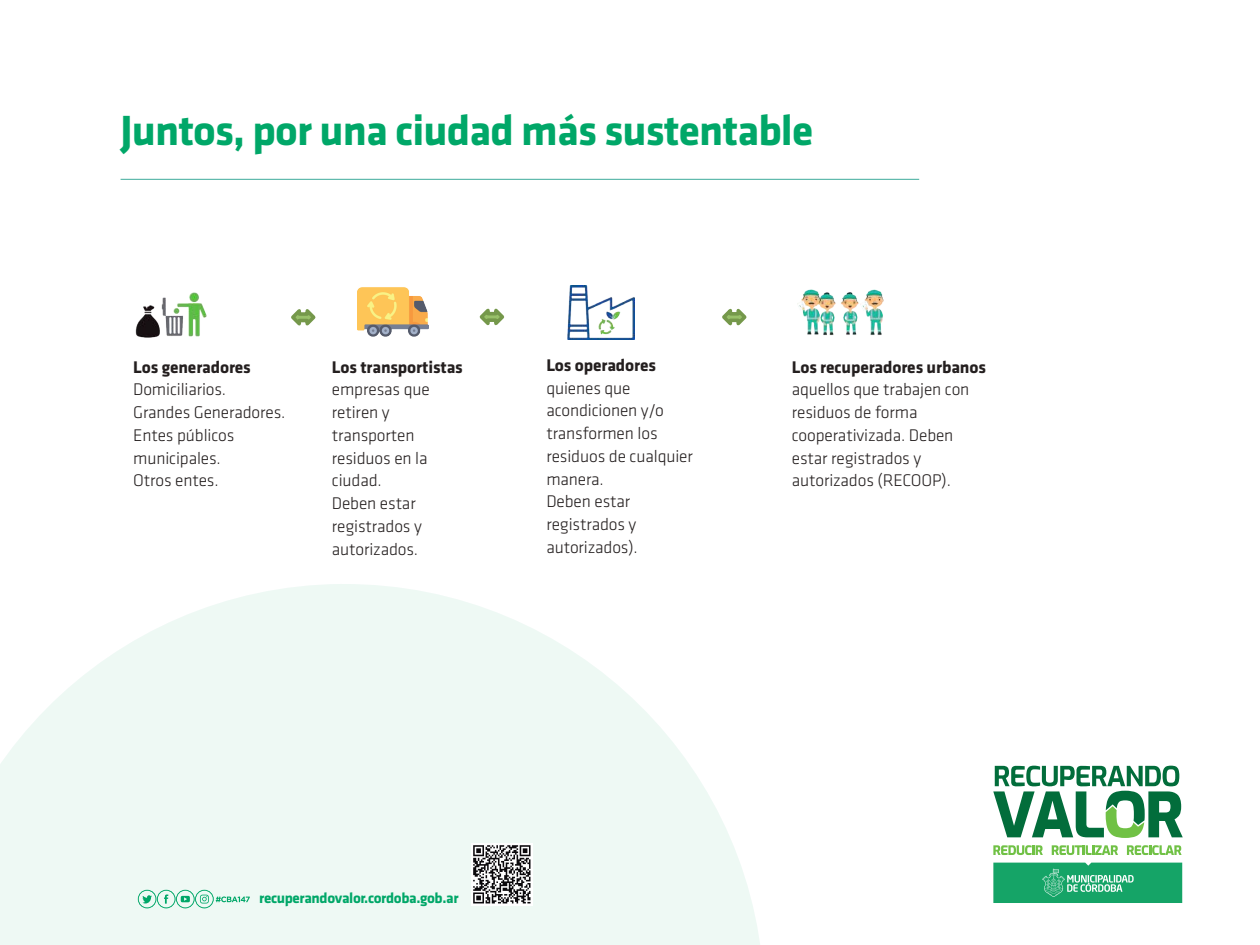
<style>
.page{position:relative;width:1260px;height:945px;background:#fff}
.page>*{position:absolute;margin:0;border:0;box-sizing:border-box;transform-origin:0 0}
.t1{font:700 43.75px "Klavika";letter-spacing:-.02em;color:#00a768}
.t2{font:300 17.5px/22.8px "Klavika";letter-spacing:-.01em;color:#241f1f}
.t3{font:700 17.5px "Klavika";letter-spacing:-.01em;color:#241f1f}
.t4{font:700 15.22px "Klavika";letter-spacing:-.025em;color:#00a768}
</style>
<div class="page">
<svg style="left:0;top:584px;width:760px;height:361px;fill:#eef9f4"></svg>
<svg style="left:993px;top:845px;width:50px;height:10px"></svg>
<svg style="left:1052px;top:845px;width:66px;height:10px"></svg>
<svg style="left:1127px;top:845px;width:55px;height:10px"></svg>
<svg style="left:993px;top:766px;width:190px;height:72px"></svg>
<svg style="left:993px;top:863px;width:189px;height:40px;background:#26aa72"></svg>
<hr style="left:121px;top:179px;width:798px;height:1px;background:#3eab9b">
<img style="left:135px;top:292px;width:72px;height:46px">
<img style="left:357px;top:287px;width:71px;height:50px">
<img style="left:798px;top:289px;width:86px;height:46px">
<img style="left:567px;top:285px;width:68px;height:55px">
<svg style="left:291px;top:309px;width:25px;height:17px"></svg>
<svg style="left:479px;top:308px;width:26px;height:18px"></svg>
<svg style="left:722px;top:308px;width:25px;height:18px"></svg>
<svg style="left:138px;top:890px;width:112px;height:18px;background:#b7e6d4"></svg>
<img style="left:471px;top:844px;width:62px;height:61px">
<h1 class="t1" style="left:121px;top:106px;width:694px">Juntos, por una ciudad más sustentable</h1>
<p class="t3" style="left:133px;top:357px;width:119px">Los generadores</p>
<p class="t2" style="left:133px;top:378px;width:154px">Domiciliarios.<br>Grandes Generadores.<br>Entes públicos municipales.<br>Otros entes.</p>
<p class="t3" style="left:332px;top:357px;width:133px">Los transportistas</p>
<p class="t2" style="left:332px;top:378px;width:99px">empresas que retiren y transporten residuos en la ciudad.<br>Deben estar registrados y autorizados.</p>
<p class="t3" style="left:546px;top:355px;width:111px">Los operadores</p>
<p class="t2" style="left:546px;top:377px;width:148px">quienes que acondicionen y/o transformen los residuos de cualquier manera.<br>Deben estar registrados y autorizados).</p>
<p class="t3" style="left:792px;top:357px;width:196px">Los recuperadores urbanos</p>
<p class="t2" style="left:792px;top:378px;width:179px">aquellos que trabajen con residuos de forma cooperativizada. Deben estar registrados y autorizados (RECOOP).</p>
<p class="t4" style="left:259px;top:890px;width:201px">recuperandovalor.cordoba.gob.ar</p>
</div>
